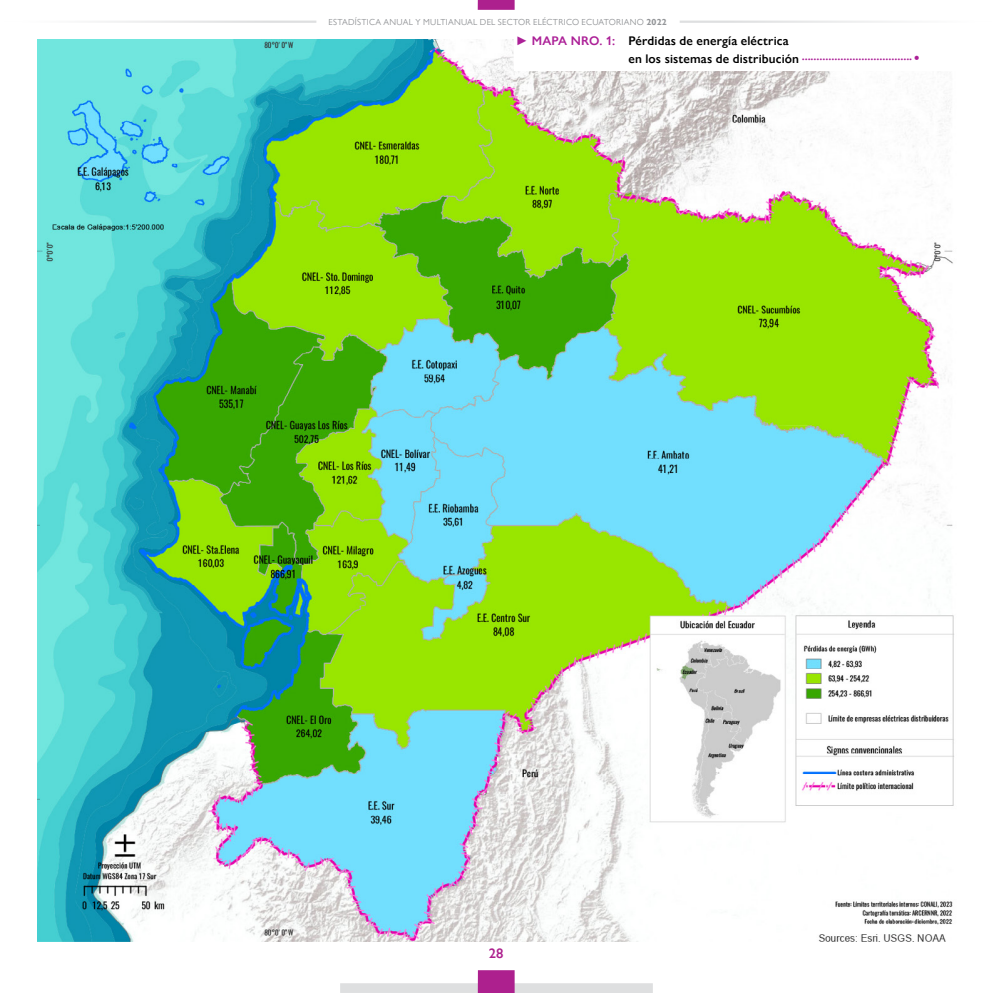
<style>
.page{position:relative;width:993px;height:993px;background:#fff}
.page>*{position:absolute;margin:0;border:0;box-sizing:border-box;transform-origin:0 0}
.t1{font:600 13.75px "Gill Sans Nova";color:#ad208e}
.t2{font:600 12.5px/15.5px "Gill Sans Nova";letter-spacing:.01em;color:#000}
.t3{font:8.75px "Gill Sans Nova";letter-spacing:.025em;color:#939598}
.s1{font-weight:700}
.s2{color:#ac2097}
.s3{font-size:15px;color:#ac2097}
</style>
<div class="page">
<img style="left:38px;top:40px;width:916px;height:900px">
<div style="left:340px;top:982px;width:312px;height:10px;background:#dedfe0"></div>
<div style="left:477px;top:969px;width:37px;height:23px;background:#ad208e"></div>
<div style="left:477px;top:0;width:37px;height:10px;background:#ad208e"></div>
<hr style="left:4px;top:21px;width:312px;height:2px;background:#dedfe0">
<hr style="left:679px;top:21px;width:313px;height:2px;background:#dedfe0">
<div style="left:514px;top:27px;width:443px;height:44px;background:#fff"></div>
<p class="t3" style="left:328px;top:17px;width:339px">ESTADÍSTICA ANUAL Y MULTIANUAL DEL SECTOR ELÉCTRICO ECUATORIANO <span class="s1">2022</span></p>
<p class="t2" style="left:628px;top:32px;width:293px;text-indent:-112px"><span class="s2">► MAPA NRO. 1:</span> Pérdidas de energía eléctrica<br>en los sistemas de distribución <span class="s2">.....................................</span> <span class="s3">•</span></p>
<p class="t1" style="left:488px;top:944px;width:16px">28</p>
</div>
